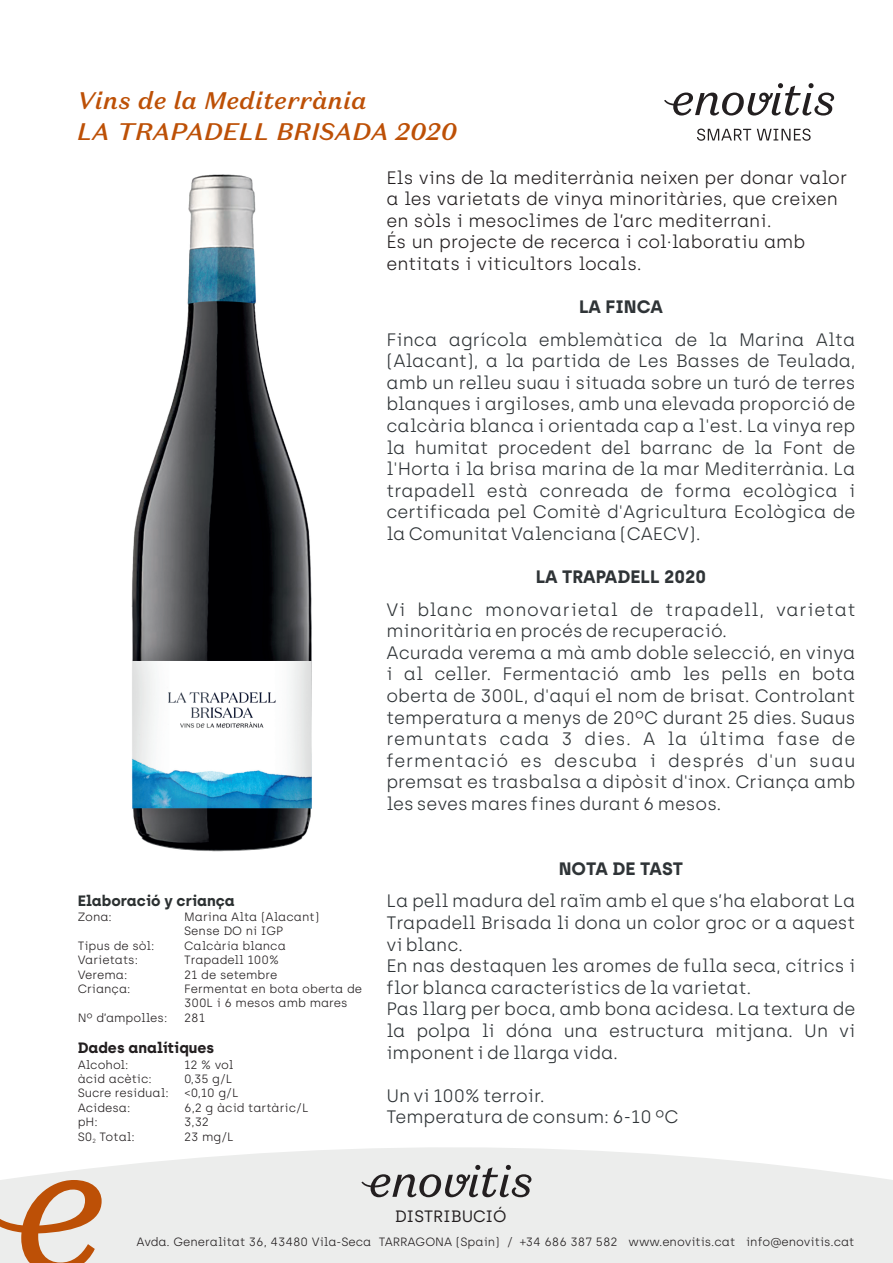
<style>
.page{position:relative;width:893px;height:1263px;background:#fff}
.page>*{position:absolute;margin:0;border:0;box-sizing:border-box;transform-origin:0 0}
.t1{font:italic 500 24px "Domaine Sans Text";color:#bd5006}
.t2{font:300 18px/21.6px "Archia";color:#2f3437;text-align:justify}
.t3{font:300 18px/21.6px "Archia";color:#231f20}
.t4{font:300 18px/21.6px "Archia";letter-spacing:.02em;color:#2f3437}
.t5{font:700 18px "Archia";color:#2f3437}
.t6{font:16.5px "Archia";color:#231f20}
.t7{font:700 15px "Archia";color:#2c3132}
.t8{font:700 15px "Archia";color:#231f20}
.t9{font:300 12px/14.4px "Archia";color:#231f20}
</style>
<div class="page">
<svg style="left:4px;top:1147px;width:889px;height:116px;background:#eee"></svg>
<svg style="left:0;top:1180px;width:102px;height:83px;background:#dbb69b"></svg>
<svg style="left:664px;top:83px;width:170px;height:33px"></svg>
<svg style="left:697px;top:129px;width:114px;height:12px"></svg>
<svg style="left:361px;top:1165px;width:170px;height:32px;background:#b5b5b5"></svg>
<img style="left:131px;top:174px;width:181px;height:678px">
<h1 class="t1" style="left:77px;top:92px;width:291px">Vins de la Mediterrània</h1>
<h1 class="t1" style="left:77px;top:123px;width:381px">LA TRAPADELL BRISADA 2020</h1>
<p class="t3" style="left:386px;top:168px;width:462px">Els vins de la mediterrània neixen per donar valor a les varietats de vinya minoritàries, que creixen en sòls i mesoclimes de l’arc mediterrani.</p>
<p class="t3" style="left:386px;top:233px;width:420px">És un projecte de recerca i col·laboratiu amb entitats i viticultors locals.</p>
<p class="t5" style="left:579px;top:300px;width:85px">LA FINCA</p>
<p class="t2" style="left:386px;top:330px;width:470px">Finca agrícola emblemàtica de la Marina Alta (Alacant), a la partida de Les Basses de Teulada, amb un relleu suau i situada sobre un turó de terres blanques i argiloses, amb una elevada proporció de calcària blanca i orientada cap a l'est. La vinya rep la humitat procedent del barranc de la Font de l'Horta i la brisa marina de la mar Mediterrània. La trapadell està conreada de forma ecològica i certificada pel Comitè d'Agricultura Ecològica de la Comunitat Valenciana (CAECV).</p>
<p class="t5" style="left:536px;top:570px;width:172px">LA TRAPADELL 2020</p>
<p class="t4" style="left:386px;top:600px;width:470px">Vi blanc monovarietal de trapadell, varietat minoritària en procés de recuperació.</p>
<p class="t7" style="left:78px;top:894px;width:159px">Elaboració y criança</p>
<p class="t9" style="left:78px;top:911px;width:36px">Zona:</p>
<p class="t9" style="left:184px;top:911px;width:137px">Marina Alta (Alacant)<br>Sense DO ni IGP</p>
<p class="t9" style="left:78px;top:939px;width:78px">Tipus de sòl:</p>
<p class="t9" style="left:184px;top:939px;width:103px">Calcària blanca</p>
<p class="t9" style="left:78px;top:954px;width:62px">Varietats:</p>
<p class="t9" style="left:184px;top:954px;width:96px">Trapadell 100%</p>
<p class="t9" style="left:78px;top:968px;width:51px">Verema:</p>
<p class="t9" style="left:184px;top:968px;width:95px">21 de setembre</p>
<p class="t9" style="left:78px;top:983px;width:54px">Criança:</p>
<p class="t9" style="left:184px;top:983px;width:179px">Fermentat en bota oberta de<br>300L i 6 mesos amb mares</p>
<p class="t9" style="left:78px;top:1011px;width:91px">Nº d’ampolles:</p>
<p class="t9" style="left:184px;top:1011px;width:23px">281</p>
<p class="t8" style="left:78px;top:1042px;width:138px">Dades analítiques</p>
<p class="t9" style="left:78px;top:1058px;width:52px">Alcohol:</p>
<p class="t9" style="left:184px;top:1058px;width:51px">12 % vol</p>
<p class="t9" style="left:78px;top:1073px;width:76px">àcid acètic:</p>
<p class="t9" style="left:184px;top:1073px;width:50px">0,35 g/L</p>
<p class="t9" style="left:78px;top:1087px;width:93px">Sucre residual:</p>
<p class="t9" style="left:184px;top:1087px;width:56px">&lt;0,10 g/L</p>
<p class="t9" style="left:78px;top:1101px;width:54px">Acidesa:</p>
<p class="t9" style="left:184px;top:1101px;width:126px">6,2 g àcid tartàric/L</p>
<p class="t9" style="left:78px;top:1116px;width:22px">pH:</p>
<p class="t9" style="left:184px;top:1116px;width:26px">3,32</p>
<p class="t9" style="left:78px;top:1130px;width:59px">S0<sub>2</sub> Total:</p>
<p class="t9" style="left:184px;top:1130px;width:51px">23 mg/L</p>
<p class="t2" style="left:386px;top:643px;width:470px">Acurada verema a mà amb doble selecció, en vinya i al celler. Fermentació amb les pells en bota oberta de 300L, d'aquí el nom de brisat. Controlant temperatura a menys de 20ºC durant 25 dies. Suaus remuntats cada 3 dies. A la última fase de fermentació es descuba i després d'un suau premsat es trasbalsa a dipòsit d'inox. Criança amb les seves mares fines durant 6 mesos.</p>
<p class="t5" style="left:559px;top:861px;width:126px">NOTA DE TAST</p>
<p class="t2" style="left:386px;top:892px;width:470px;text-align:left">La pell madura del raïm amb el que s’ha elaborat La Trapadell Brisada li dona un color groc or a aquest vi blanc.<br>En nas destaquen les aromes de fulla seca, cítrics i flor blanca característics de la varietat.</p>
<p class="t2" style="left:386px;top:1000px;width:470px">Pas llarg per boca, amb bona acidesa. La textura de la polpa li dóna una estructura mitjana. Un vi imponent i de llarga vida.</p>
<p class="t2" style="left:386px;top:1086px;width:160px">Un vi 100% terroir.</p>
<p class="t2" style="left:386px;top:1108px;width:294px">Temperatura de consum: 6-10 ºC</p>
<p class="t6" style="left:395px;top:1210px;width:113px">DISTRIBUCIÓ</p>
<p class="t9" style="left:137px;top:1235px;width:719px">Avda. Generalitat 36, 43480 Vila-Seca TARRAGONA (Spain) / +34 686 387 582 www.enovitis.cat info@enovitis.cat</p>
</div>
